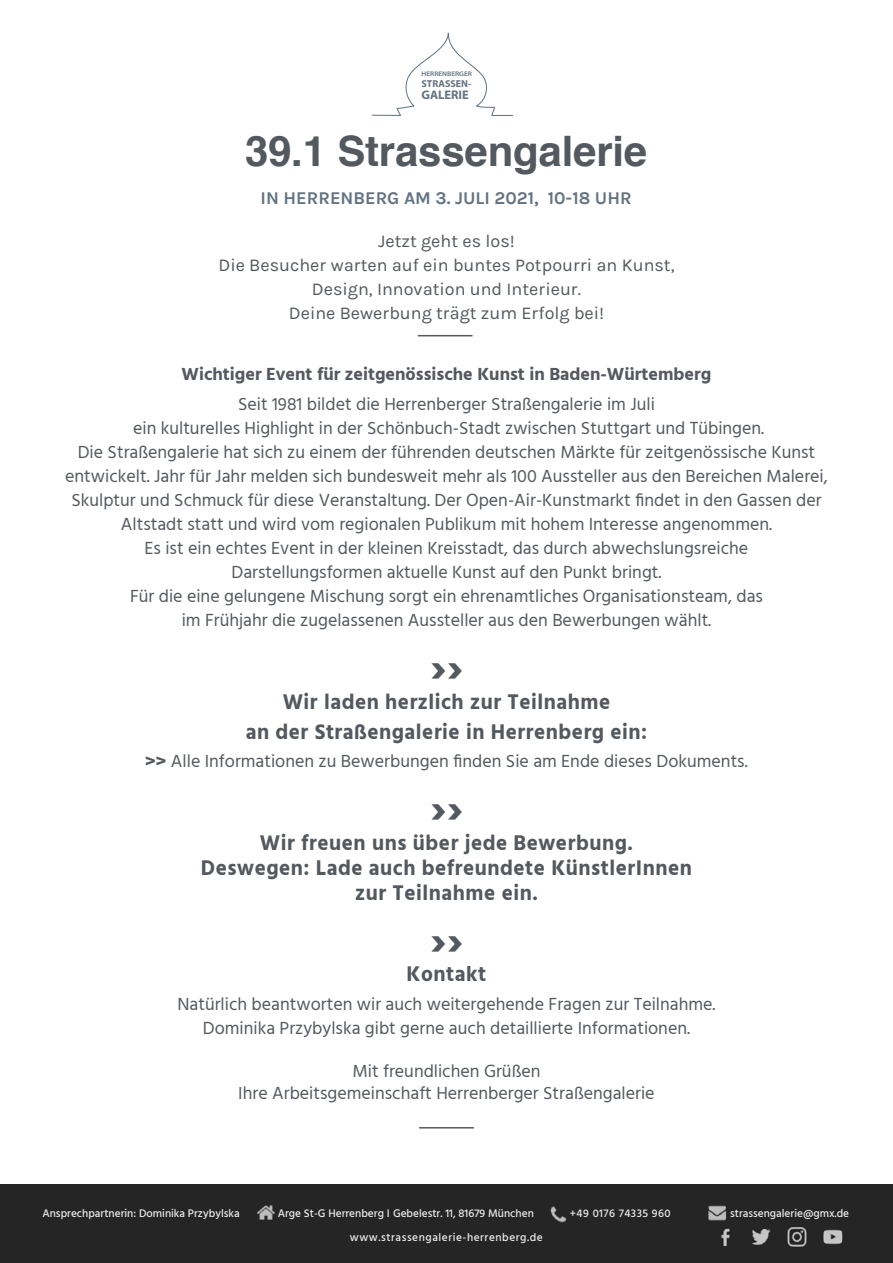
<style>
.page{position:relative;width:893px;height:1263px;background:#fff}
.page>*{position:absolute;margin:0;border:0;box-sizing:border-box;transform-origin:0 0}
.t1{font:700 46.8px "Hind";color:#54595f;scale:.96 1}
.t2{font:700 42px "Helvetica";letter-spacing:-.005em;color:#54595f}
.t3{font:700 21.9px/25.2px "Hind";letter-spacing:.025em;color:#54595f;text-align:center;scale:.96 1}
.t4{font:18px/24px "Hind";color:#54595f;text-align:center}
.t5{font:18px/24px "Karla";color:#54595f;text-align:center}
.t6{font:700 18px "Hind";color:#54595f}
.t7{font:700 18px "Karla";color:#637381}
.t8{font:700 12.45px "Myriad Pro";color:#637381}
.t9{font:500 11.25px "Hind";color:#ededed}
.t10{font:500 11.25px "Hind";letter-spacing:.05em;color:#ededed}
.t11{font:500 11.25px "Hind";letter-spacing:.04em;color:#ededed}
.t12{font:700 10.05px "Myriad Pro";color:#637381}
.t13{font:600 6.6px "Myriad Pro";color:#637381;scale:1.09 1}
.s1{font-weight:700}
</style>
<div class="page">
<div style="left:0;top:1184px;width:893px;height:79px;background:#252525"></div>
<img style="left:721px;top:1227px;width:122px;height:20px">
<svg style="left:371px;top:32px;width:142px;height:84px"></svg>
<hr style="left:419px;top:1127px;width:55px;height:1px;background:#54595f">
<hr style="left:418px;top:335px;width:54px;height:1px;background:#54595f">
<svg style="left:257px;top:1205px;width:18px;height:14px"></svg>
<svg style="left:550px;top:1206px;width:16px;height:17px"></svg>
<svg style="left:708px;top:1205px;width:18px;height:16px"></svg>
<p class="t13" style="left:421px;top:69px;width:48px">HERRENBERGER</p>
<p class="t12" style="left:421px;top:77px;width:51px">STRASSEN-</p>
<p class="t8" style="left:421px;top:86px;width:49px">GALERIE</p>
<h2 class="t2" style="left:245px;top:117px;width:404px">39.1 Strassengalerie</h2>
<p class="t7" style="left:261px;top:187px;width:373px">IN HERRENBERG AM 3. JULI 2021, 10-18 UHR</p>
<p class="t5" style="left:218px;top:229px;width:458px">Jetzt geht es los!<br>Die Besucher warten auf ein buntes Potpourri an Kunst, Design, Innovation und Interieur.<br>Deine Bewerbung trägt zum Erfolg bei!</p>
<p class="t6" style="left:182px;top:363px;width:531px">Wichtiger Event für zeitgenössische Kunst in Baden-Würtemberg</p>
<p class="t4" style="left:65px;top:393px;width:764px">Seit 1981 bildet die Herrenberger Straßengalerie im Juli<br>ein kulturelles Highlight in der Schönbuch-Stadt zwischen Stuttgart und Tübingen.<br>Die Straßengalerie hat sich zu einem der führenden deutschen Märkte für zeitgenössische Kunst entwickelt. Jahr für Jahr melden sich bundesweit mehr als 100 Aussteller aus den Bereichen Malerei, Skulptur und Schmuck für diese Veranstaltung. Der Open-Air-Kunstmarkt findet in den Gassen der Altstadt statt und wird vom regionalen Publikum mit hohem Interesse angenommen.<br>Es ist ein echtes Event in der kleinen Kreisstadt, das durch abwechslungsreiche<br>Darstellungsformen aktuelle Kunst auf den Punkt bringt.<br>Für die eine gelungene Mischung sorgt ein ehrenamtliches Organisationsteam, das<br>im Frühjahr die zugelassenen Aussteller aus den Bewerbungen wählt.</p>
<h1 class="t1" style="left:430px;top:640px;width:36px">››</h1>
<p class="t3" style="left:246px;top:686px;width:420px;line-height:30px">Wir laden herzlich zur Teilnahme<br>an der Straßengalerie in Herrenberg ein:</p>
<p class="t4" style="left:145px;top:750px;width:604px"><span class="s1">&gt;&gt;</span> Alle Informationen zu Bewerbungen finden Sie am Ende dieses Dokuments.</p>
<h1 class="t1" style="left:430px;top:781px;width:36px">››</h1>
<p class="t3" style="left:201px;top:830px;width:513px">Wir freuen uns über jede Bewerbung.<br>Deswegen: Lade auch befreundete KünstlerInnen zur Teilnahme ein.</p>
<h1 class="t1" style="left:430px;top:912px;width:36px">››</h1>
<p class="t3" style="left:407px;top:961px;width:85px">Kontakt</p>
<p class="t4" style="left:177px;top:993px;width:540px">Natürlich beantworten wir auch weitergehende Fragen zur Teilnahme.<br>Dominika Przybylska gibt gerne auch detaillierte Informationen.</p>
<p class="t4" style="left:238px;top:1061px;width:418px;line-height:21.6px">Mit freundlichen Grüßen<br>Ihre Arbeitsgemeinschaft Herrenberger Straßengalerie</p>
<p class="t9" style="left:42px;top:1206px;width:199px">Ansprechpartnerin: Dominika Przybylska</p>
<p class="t9" style="left:278px;top:1206px;width:258px">Arge St-G Herrenberg I Gebelestr. 11, 81679 München</p>
<p class="t11" style="left:570px;top:1206px;width:102px">+49 0176 74335 960</p>
<p class="t9" style="left:730px;top:1206px;width:121px">strassengalerie@gmx.de</p>
<p class="t10" style="left:350px;top:1230px;width:194px">www.strassengalerie-herrenberg.de</p>
</div>
